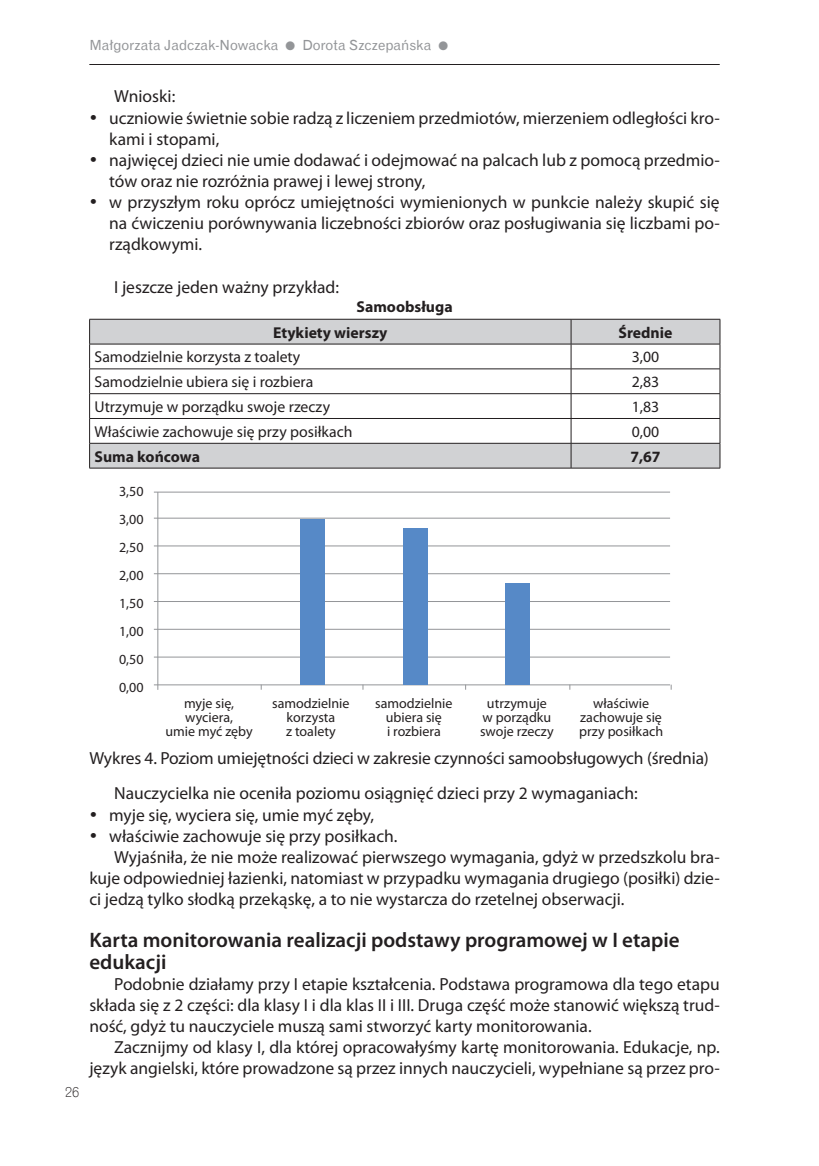
<style>
.page{position:relative;width:819px;height:1166px;background:#fff}
.page>*{position:absolute;margin:0;border:0;box-sizing:border-box;transform-origin:0 0}
.t1{font:600 21px/21.2px "Myriad Pro";color:#231f20}
.t2{font:17.5px/21.2px "Myriad Pro";color:#231f20}
.t3{font:15.75px "Myriad Pro";color:#231f20}
.t4{font:700 15.75px/25.6px "Myriad Pro";color:#231f20}
.t5{font:14px/14px "Myriad Pro";color:#231f20;text-align:center}
.t6{font:14px "Gothic 720 EU";color:#939598}
.t7{font:14px "Gothic 720 Lt EU";color:#231f20}
</style>
<div class="page">
<hr style="left:89px;top:64px;width:630px;height:1px;background:#231f20">
<svg style="left:90px;top:320px;width:629px;height:148px"></svg>
<hr style="left:89px;top:344px;width:631px;height:1px;background:#231f20">
<hr style="left:89px;top:368px;width:631px;height:1px;background:#231f20">
<hr style="left:89px;top:393px;width:631px;height:1px;background:#231f20">
<hr style="left:89px;top:418px;width:631px;height:1px;background:#231f20">
<hr style="left:89px;top:443px;width:631px;height:1px;background:#231f20">
<svg style="left:570px;top:320px;width:1px;height:148px"></svg>
<hr style="left:89px;top:319px;width:482px;height:1px;background:#231f20">
<hr style="left:571px;top:319px;width:149px;height:1px;background:#231f20">
<svg style="left:89px;top:319px;width:1px;height:149px"></svg>
<svg style="left:719px;top:319px;width:1px;height:149px"></svg>
<hr style="left:89px;top:468px;width:631px;height:1px;background:#231f20">
<hr style="left:154px;top:518px;width:516px;height:1px;background:#939598">
<hr style="left:154px;top:492px;width:516px;height:1px;background:#939598">
<hr style="left:154px;top:545px;width:516px;height:1px;background:#939598">
<hr style="left:154px;top:573px;width:516px;height:1px;background:#939598">
<hr style="left:154px;top:601px;width:516px;height:1px;background:#939598">
<hr style="left:154px;top:629px;width:516px;height:1px;background:#939598">
<hr style="left:154px;top:657px;width:516px;height:1px;background:#939598">
<hr style="left:154px;top:684px;width:516px;height:1px;background:#939598">
<hr style="left:157px;top:492px;width:1px;height:198px;background:#939598">
<div style="left:300px;top:519px;width:25px;height:166px;background:#5689c7"></div>
<div style="left:402px;top:528px;width:25px;height:157px;background:#5689c7"></div>
<div style="left:505px;top:583px;width:25px;height:102px;background:#5689c7"></div>
<p class="t7" style="left:65px;top:1083px;width:16px">26</p>
<p class="t6" style="left:89px;top:36px;width:360px">Małgorzata Jadczak-Nowacka ● Dorota Szczepańska ●</p>
<p class="t2" style="left:114px;top:87px;width:63px">Wnioski:</p>
<p class="t2" style="left:109px;top:108px;width:612px;text-indent:-20px">• uczniowie świetnie sobie radzą z liczeniem przedmiotów, mierzeniem odległości kro&shy;kami i stopami,</p>
<p class="t2" style="left:109px;top:151px;width:612px;text-indent:-20px">• najwięcej dzieci nie umie dodawać i odejmować na palcach lub z pomocą przedmio&shy;tów oraz nie rozróżnia prawej i lewej strony,</p>
<p class="t2" style="left:109px;top:193px;width:612px;text-align:justify;text-indent:-20px">• w przyszłym roku oprócz umiejętności wymienionych w punkcie należy skupić się na ćwiczeniu porównywania liczebności zbiorów oraz posługiwania się liczbami po&shy;rządkowymi.</p>
<p class="t2" style="left:114px;top:278px;width:226px">I jeszcze jeden ważny przykład:</p>
<p class="t4" style="left:273px;top:295px;width:181px;text-indent:83px">Samoobsługa<br>Etykiety wierszy</p>
<p class="t4" style="left:618px;top:321px;width:55px">Średnie</p>
<p class="t3" style="left:95px;top:351px;width:207px">Samodzielnie korzysta z toalety</p>
<p class="t3" style="left:631px;top:351px;width:29px">3,00</p>
<p class="t3" style="left:95px;top:376px;width:220px">Samodzielnie ubiera się i rozbiera</p>
<p class="t3" style="left:631px;top:376px;width:29px">2,83</p>
<p class="t3" style="left:95px;top:401px;width:237px">Utrzymuje w porządku swoje rzeczy</p>
<p class="t3" style="left:631px;top:401px;width:29px">1,83</p>
<p class="t3" style="left:95px;top:425px;width:259px">Właściwie zachowuje się przy posiłkach</p>
<p class="t3" style="left:631px;top:425px;width:29px">0,00</p>
<p class="t4" style="left:95px;top:445px;width:107px">Suma końcowa</p>
<p class="t4" style="left:630px;top:445px;width:32px">7,67</p>
<p class="t5" style="left:119px;top:478px;width:26px;line-height:28px;text-align:justify">3,50<br>3,00<br>2,50<br>2,00<br>1,50<br>1,00<br>0,50<br>0,00</p>
<p class="t5" style="left:165px;top:697px;width:89px">myje się, wyciera,<br>umie myć zęby</p>
<p class="t5" style="left:272px;top:697px;width:79px">samodzielnie korzysta<br>z toalety</p>
<p class="t5" style="left:375px;top:697px;width:79px">samodzielnie ubiera się<br>i rozbiera</p>
<p class="t5" style="left:480px;top:697px;width:75px">utrzymuje w porządku swoje rzeczy</p>
<p class="t5" style="left:579px;top:697px;width:86px">właściwie zachowuje się przy posiłkach</p>
<p class="t2" style="left:114px;top:742px;width:596px;line-height:35.2px;text-indent:-25px">Wykres 4. Poziom umiejętności dzieci w zakresie czynności samoobsługowych (średnia)<br>Nauczycielka nie oceniła poziomu osiągnięć dzieci przy 2 wymaganiach:</p>
<p class="t2" style="left:89px;top:805px;width:286px">• myje się, wyciera się, umie myć zęby,</p>
<p class="t2" style="left:89px;top:826px;width:310px">• właściwie zachowuje się przy posiłkach.</p>
<p class="t2" style="left:114px;top:848px;width:607px">Wyjaśniła, że nie może realizować pierwszego wymagania, gdyż w przedszkolu bra-</p>
<p class="t2" style="left:89px;top:869px;width:632px">kuje odpowiedniej łazienki, natomiast w przypadku wymagania drugiego (posiłki) dzie-</p>
<p class="t2" style="left:89px;top:890px;width:536px">ci jedzą tylko słodką przekąskę, a to nie wystarcza do rzetelnej obserwacji.</p>
<p class="t1" style="left:89px;top:931px;width:591px">Karta monitorowania realizacji podstawy programowej w I etapie edukacji</p>
<p class="t2" style="left:89px;top:974px;width:632px;text-align:justify;text-indent:25px">Podobnie działamy przy I etapie kształcenia. Podstawa programowa dla tego etapu składa się z 2 części: dla klasy I i dla klas II i III. Druga część może stanowić większą trud&shy;ność, gdyż tu nauczyciele muszą sami stworzyć karty monitorowania.</p>
<p class="t2" style="left:89px;top:1038px;width:632px;text-align:right">Zacznijmy od klasy I, dla której opracowałyśmy kartę monitorowania. Edukacje, np. język angielski, które prowadzone są przez innych nauczycieli, wypełniane są przez pro-</p>
</div>
